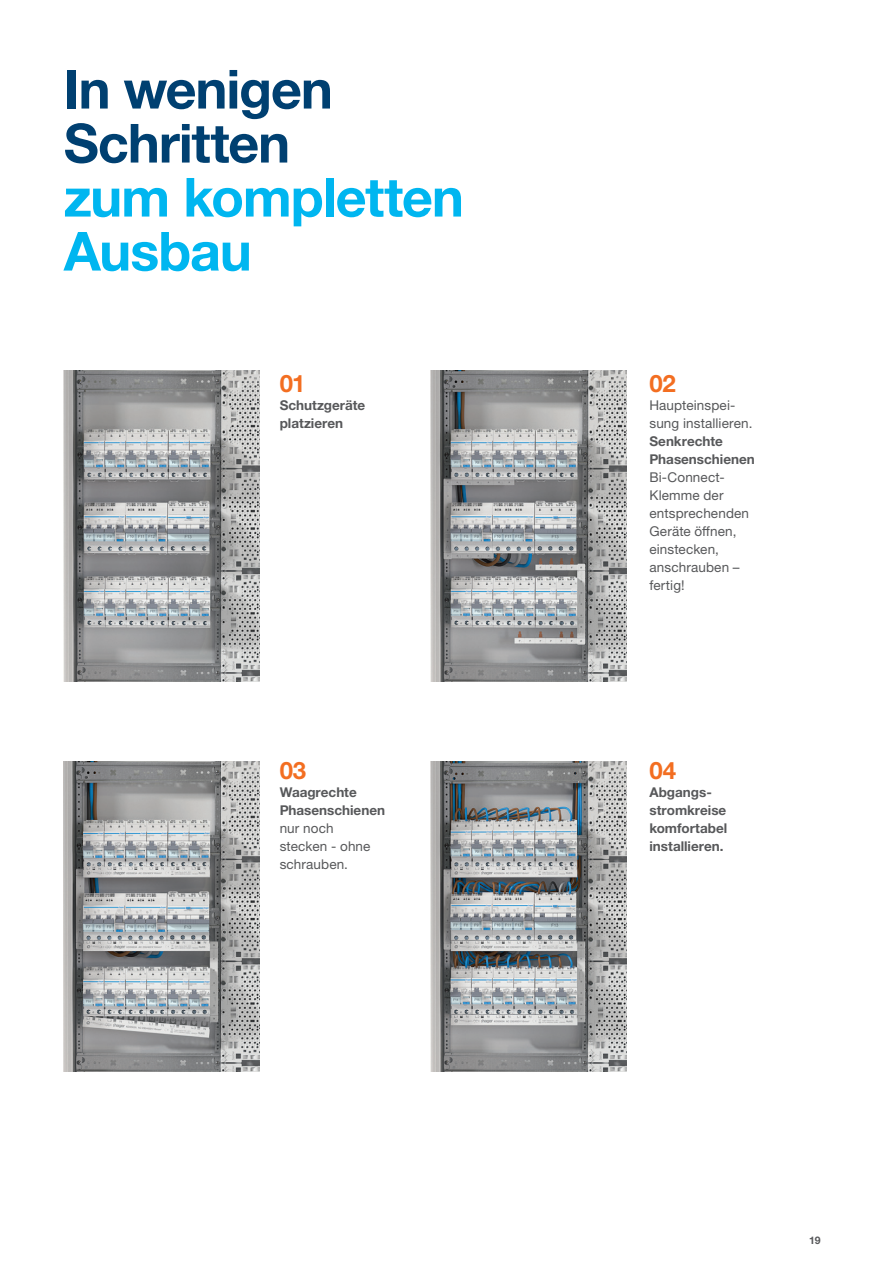
<style>
.page{position:relative;width:893px;height:1263px;background:#fff}
.page>*{position:absolute;margin:0;border:0;box-sizing:border-box;transform-origin:0 0}
.hager_Headline_36pt{font:700 54px/54px "Helvetica Neue LTW1 G";letter-spacing:-.02em;color:#00b6f0}
.hager_Headline_16pt{font:700 24px "Helvetica Neue LTW1 G";letter-spacing:-.005em;color:#f36e21}
.hager_Copy_text_9pt{font:13.5px/18px "Helvetica Neue LTW1 G";letter-spacing:.01em;color:#57585a}
.hager_Subheadline_9p{font:700 13.5px/18px "Helvetica Neue LTW1 G";color:#57585a}
.t1{font:700 10.5px "Helvetica Neue LTW1 G";color:#57585a}
.s1{color:#004071}
.s2{font-weight:700}
</style>
<div class="page">
<img style="left:64px;top:371px;width:195px;height:310px">
<img style="left:431px;top:371px;width:195px;height:310px">
<img style="left:64px;top:761px;width:195px;height:311px">
<img style="left:431px;top:761px;width:195px;height:311px">
<p class="hager_Headline_36pt" style="left:64px;top:62px;width:402px"><span class="s1">In wenigen<br>Schritten<br></span>zum kompletten<br>Ausbau</p>
<p class="hager_Headline_16pt" style="left:280px;top:369px;width:27px">01</p>
<p class="hager_Subheadline_9p" style="left:280px;top:396px;width:87px">Schutzgeräte platzieren</p>
<p class="hager_Headline_16pt" style="left:280px;top:756px;width:28px">03</p>
<p class="hager_Subheadline_9p" style="left:280px;top:783px;width:107px">Waagrechte<br>Phasenschienen</p>
<p class="hager_Copy_text_9pt" style="left:280px;top:819px;width:92px">nur noch stecken - ohne schrauben.</p>
<p class="hager_Headline_16pt" style="left:649px;top:369px;width:28px">02</p>
<p class="hager_Copy_text_9pt" style="left:649px;top:396px;width:107px">Haupteinspei&shy;sung installieren.<br><span class="s2">Senkrechte<br>Phasenschienen</span></p>
<p class="hager_Copy_text_9pt" style="left:649px;top:468px;width:101px">Bi-Connect-<br>Klemme der entsprechenden<br>Geräte öffnen, einstecken, anschrauben – fertig!</p>
<p class="hager_Headline_16pt" style="left:649px;top:756px;width:28px">04</p>
<p class="hager_Subheadline_9p" style="left:649px;top:783px;width:79px">Abgangs&shy;stromkreise komfortabel installieren.</p>
<p class="t1" style="left:809px;top:1233px;width:13px">19</p>
</div>
